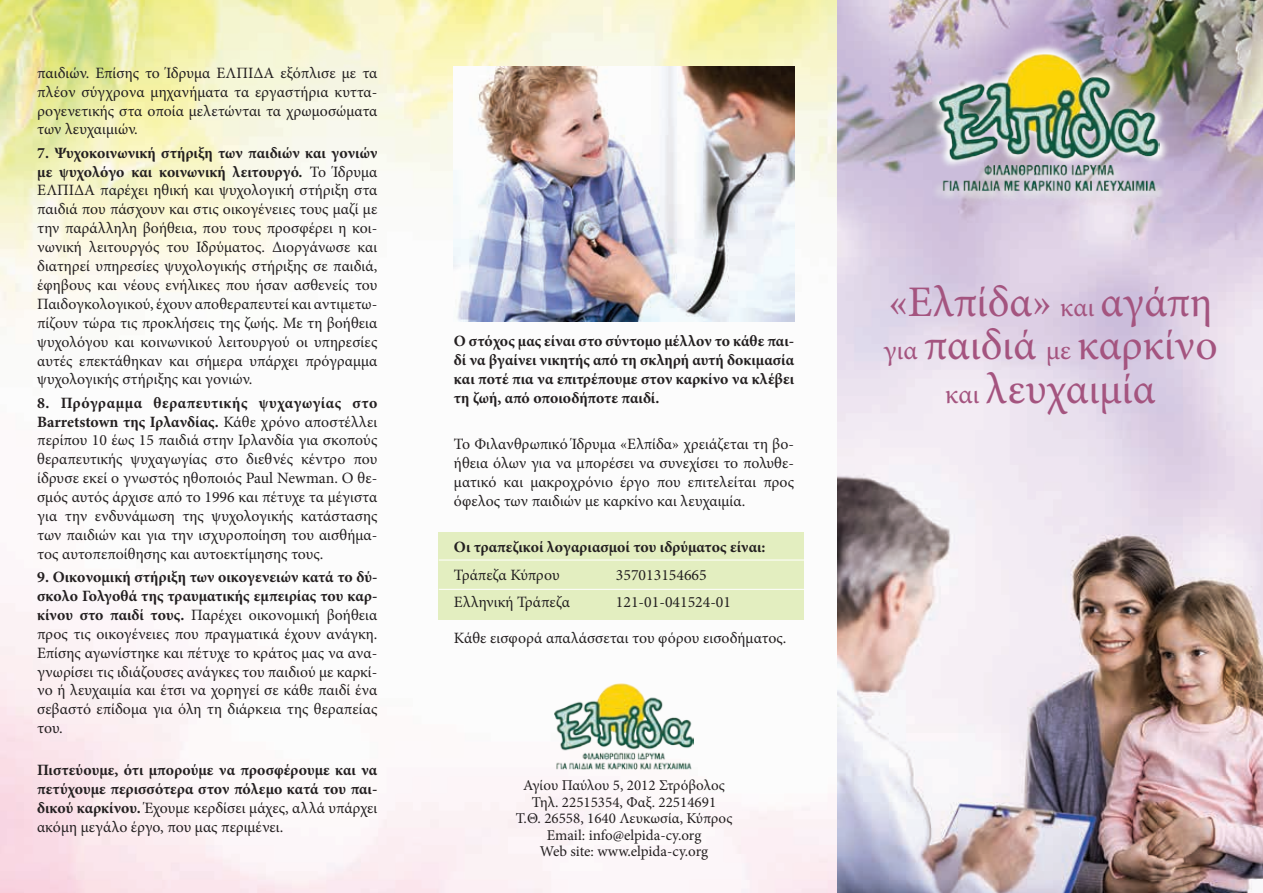
<style>
.page{position:relative;width:1263px;height:893px;background:#fff}
.page>*{position:absolute;margin:0;border:0;box-sizing:border-box;transform-origin:0 0}
.t1{font:43.65px/43.7px "Minion Pro";color:#a4547f;text-align:center}
.t2{font:15.75px/18.9px "Minion Pro";color:#231f20;text-align:justify}
.t3{font:700 15.75px/18.9px "Minion Pro";color:#231f20;text-align:justify}
.t4{font:15px/16.5px "Minion Pro";color:#231f20;text-align:center}
.s1{font-weight:700}
.s2{font-weight:400}
.s3{font-size:27.3px}
</style>
<div class="page">
<img style="left:0;top:0;width:838px;height:893px">
<img style="left:838px;top:0;width:425px;height:893px">
<img style="left:915px;top:34px;width:267px;height:183px">
<img style="left:454px;top:66px;width:340px;height:256px">
<img style="left:555px;top:682px;width:138px;height:88px">
<img style="left:939px;top:53px;width:220px;height:139px">
<div style="left:439px;top:532px;width:365px;height:87px;background:#e3eec0"></div>
<hr style="left:439px;top:560px;width:365px;height:1px;background:#fff">
<hr style="left:439px;top:589px;width:365px;height:1px;background:#fff">
<p class="t2" style="left:37px;top:63px;width:342px">παιδιών. Επίσης το Ίδρυμα ΕΛΠΙΔΑ εξόπλισε με τα πλέον σύγχρονα μηχανήματα τα εργαστήρια κυττα&shy;ρογενετικής στα οποία μελετώνται τα χρωμοσώματα των λευχαιμιών.</p>
<p class="t2" style="left:37px;top:143px;width:342px"><span class="s1">7. Ψυχοκοινωνική στήριξη των παιδιών και γονιών με ψυχολόγο και κοινωνική λειτουργό.</span> Το Ίδρυμα ΕΛΠΙΔΑ παρέχει ηθική και ψυχολογική στήριξη στα παιδιά που πάσχουν και στις οικογένειες τους μαζί με την παράλληλη βοήθεια, που τους προσφέρει η κοι&shy;νωνική λειτουργός του Ιδρύματος. Διοργάνωσε και διατηρεί υπηρεσίες ψυχολογικής στήριξης σε παιδιά, έφηβους και νέους ενήλικες που ήσαν ασθενείς του Παιδογκολογικού, έχουν αποθεραπευτεί και αντιμετω&shy;πίζουν τώρα τις προκλήσεις της ζωής. Με τη βοήθεια ψυχολόγου και κοινωνικού λειτουργού οι υπηρεσίες αυτές επεκτάθηκαν και σήμερα υπάρχει πρόγραμμα ψυχολογικής στήριξης και γονιών.</p>
<p class="t2" style="left:37px;top:393px;width:342px"><span class="s1">8. Πρόγραμμα θεραπευτικής ψυχαγωγίας στο Barretstown της Ιρλανδίας.</span> Κάθε χρόνο αποστέλλει περίπου 10 έως 15 παιδιά στην Ιρλανδία για σκοπούς θεραπευτικής ψυχαγωγίας στο διεθνές κέντρο που ίδρυσε εκεί ο γνωστός ηθοποιός Paul Newman. Ο θε&shy;σμός αυτός άρχισε από το 1996 και πέτυχε τα μέγιστα για την ενδυνάμωση της ψυχολογικής κατάστασης των παιδιών και για την ισχυροποίηση του αισθήμα&shy;τος αυτοπεποίθησης και αυτοεκτίμησης τους.</p>
<p class="t2" style="left:37px;top:568px;width:342px"><span class="s1">9. Οικονομική στήριξη των οικογενειών κατά το δύ&shy;σκολο Γολγοθά της τραυματικής εμπειρίας του καρ&shy;κίνου στο παιδί τους.</span> Παρέχει οικονομική βοήθεια προς τις οικογένειες που πραγματικά έχουν ανάγκη.<br>Επίσης αγωνίστηκε και πέτυχε το κράτος μας να ανα&shy;γνωρίσει τις ιδιάζουσες ανάγκες του παιδιού με καρκί&shy;νο ή λευχαιμία και έτσι να χορηγεί σε κάθε παιδί ένα σεβαστό επίδομα για όλη τη διάρκεια της θεραπείας του.</p>
<p class="t3" style="left:37px;top:761px;width:342px">Πιστεύουμε, ότι μπορούμε να προσφέρουμε και να πετύχουμε περισσότερα στον πόλεμο κατά του παι&shy;δικού καρκίνου. <span class="s2">Έχουμε κερδίσει μάχες, αλλά υπάρχει ακόμη μεγάλο έργο, που μας περιμένει.</span></p>
<p class="t3" style="left:454px;top:332px;width:342px">Ο στόχος μας είναι στο σύντομο μέλλον το κάθε παι&shy;δί να βγαίνει νικητής από τη σκληρή αυτή δοκιμασία και ποτέ πια να επιτρέπουμε στον καρκίνο να κλέβει τη ζωή, από οποιοδήποτε παιδί.</p>
<p class="t2" style="left:454px;top:435px;width:342px">Το Φιλανθρωπικό Ίδρυμα «Ελπίδα» χρειάζεται τη βο&shy;ήθεια όλων για να μπορέσει να συνεχίσει το πολυθε&shy;ματικό και μακροχρόνιο έργο που επιτελείται προς όφελος των παιδιών με καρκίνο και λευχαιμία.</p>
<p class="t3" style="left:454px;top:538px;width:313px">Οι τραπεζικοί λογαριασμοί του ιδρύματος είναι:</p>
<p class="t2" style="left:454px;top:565px;width:107px">Τράπεζα Κύπρου</p>
<p class="t2" style="left:616px;top:565px;width:92px">357013154665</p>
<p class="t2" style="left:454px;top:593px;width:117px">Ελληνική Τράπεζα</p>
<p class="t2" style="left:616px;top:593px;width:117px">121-01-041524-01</p>
<p class="t2" style="left:454px;top:629px;width:334px">Κάθε εισφορά απαλάσσεται του φόρου εισοδήματος.</p>
<p class="t4" style="left:516px;top:777px;width:218px">Αγίου Παύλου 5, 2012 Στρόβολος<br>Τηλ. 22515354, Φαξ. 22514691<br>Τ.Θ. 26558, 1640 Λευκωσία, Κύπρος<br>Email: info@elpida-cy.org<br>Web site: www.elpida-cy.org</p>
<h1 class="t1" style="left:883px;top:280px;width:336px">«Ελπίδα» <span class="s3">και</span> αγάπη <span class="s3">για</span> παιδιά <span class="s3">με</span> καρκίνο <span class="s3">και</span> λευχαιμία</h1>
</div>
